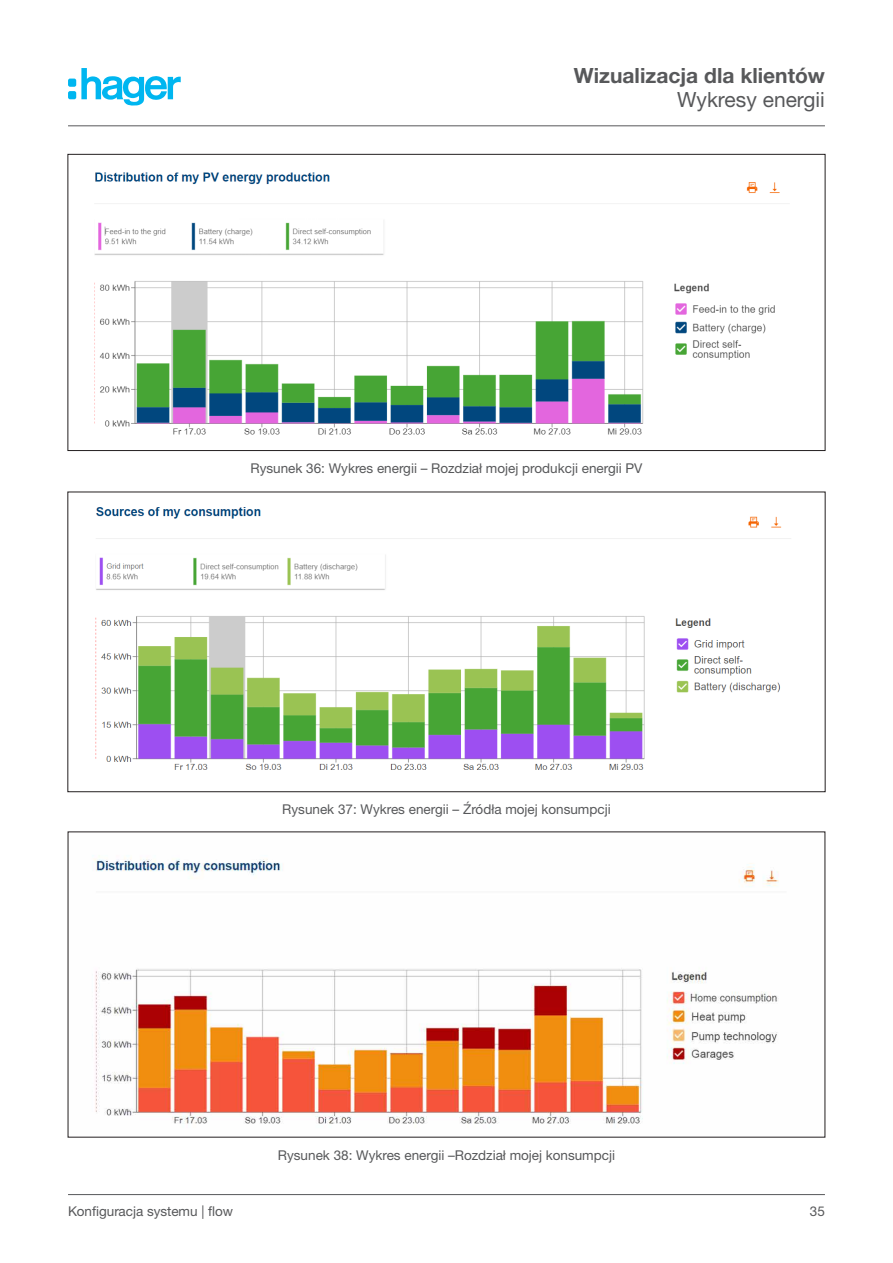
<style>
.page{position:relative;width:893px;height:1263px;background:#fff}
.page>*{position:absolute;margin:0;border:0;box-sizing:border-box;transform-origin:0 0}
.t1{font:700 21px "Helvetica Neue LTW1 G";color:#57585a}
.t2{font:21px "Helvetica Neue LTW1 G";color:#57585a}
.t3{font:13.5px "Helvetica Neue LTW1 G";color:#57585a}
</style>
<div class="page">
<hr style="left:68px;top:125px;width:757px;height:1px;background:#57585a">
<hr style="left:68px;top:1194px;width:757px;height:1px;background:#57585a">
<img style="left:94px;top:172px;width:695px;height:263px">
<img style="left:95px;top:507px;width:696px;height:263px">
<img style="left:94px;top:856px;width:685px;height:268px">
<svg style="left:68px;top:68px;width:113px;height:38px"></svg>
<h1 class="t1" style="left:574px;top:63px;width:253px">Wizualizacja dla klientów</h1>
<h1 class="t2" style="left:677px;top:87px;width:149px">Wykresy energii</h1>
<p class="t3" style="left:250px;top:460px;width:394px">Rysunek 36: Wykres energii – Rozdział mojej produkcji energii PV</p>
<p class="t3" style="left:282px;top:801px;width:330px">Rysunek 37: Wykres energii – Źródła mojej konsumpcji</p>
<p class="t3" style="left:278px;top:1147px;width:339px">Rysunek 38: Wykres energii –Rozdział mojej konsumpcji</p>
<p class="t3" style="left:68px;top:1203px;width:167px">Konfiguracja systemu | flow</p>
<p class="t3" style="left:810px;top:1203px;width:17px">35</p>
</div>
